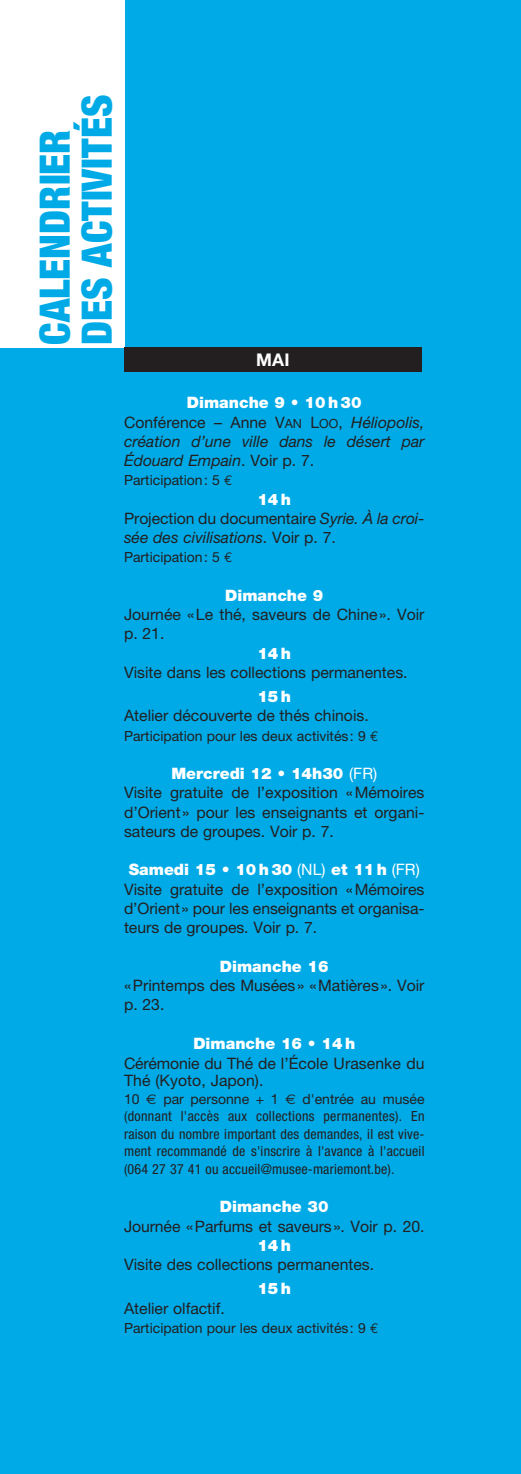
<style>
.page{position:relative;width:521px;height:1474px;background:#fff}
.page>*{position:absolute;margin:0;border:0;box-sizing:border-box;transform-origin:0 0}
.t1{font:900 condensed 42px/42px "Helvetica Neue";color:#00aae7}
.t2{font:700 17.5px "Helvetica Neue";color:#fff}
.t3{font:15.75px/19.2px "Helvetica Neue";color:#231f20}
.t4{font:italic 15.75px/19.2px "Helvetica Neue";color:#231f20}
.t5{font:900 15.75px "Helvetica Neue";color:#fff}
.t6{font:condensed 14px/17.5px "Helvetica Neue";letter-spacing:.015em;color:#231f20;text-align:justify}
.t7{font:14px "Helvetica Neue";color:#231f20}
.s1{font-weight:900;font-style:normal;color:#fff}
.s2{font-style:normal}
.s3{font-style:normal;font-size:12.6px}
.s4{font-family:"Euro Mono"}
.s5{font-weight:900;color:#fff}
.s6{font-style:italic}
.s7{color:#fff}
.s8{font-stretch:normal}
.s9{font-family:"Euro Sans";font-stretch:normal}
</style>
<div class="page">
<div style="left:0;top:0;width:521px;height:1473px;background:#00aae7"></div>
<div style="left:0;top:0;width:124px;height:347px;background:#fff"></div>
<div style="left:124px;top:347px;width:298px;height:25px;background:#231f20"></div>
<h1 class="t1" style="left:37px;top:345px;width:252px;rotate:-90deg">CALENDRIER<br>DES ACTIVITÉS</h1>
<p class="t2" style="left:256px;top:354px;width:35px">MAI</p>
<p class="t4" style="left:124px;top:394px;width:302px;text-indent:63px"><span class="s1">Dimanche 9 • 10 h 30<br></span><span class="s2">Conférence – Anne V</span><span class="s3">AN</span> <span class="s2">L</span><span class="s3">OO</span><span class="s2">,</span> Héliopolis, création d’une ville dans le désert par<br>Édouard Empain<span class="s2">. Voir p. 7.</span></p>
<p class="t7" style="left:124px;top:475px;width:110px">Participation: 5 <span class="s4">€</span></p>
<p class="t3" style="left:124px;top:491px;width:302px;text-indent:133px"><span class="s5">14h<br></span>Projection du documentaire <span class="s6">Syrie. À la croi&shy;sée des civilisations</span>. Voir p. 7.</p>
<p class="t7" style="left:124px;top:552px;width:110px">Participation: 5 <span class="s4">€</span></p>
<p class="t5" style="left:225px;top:589px;width:100px">Dimanche 9</p>
<p class="t3" style="left:124px;top:606px;width:302px">Journée «Le thé, saveurs de Chine». Voir p. 21.</p>
<p class="t5" style="left:257px;top:647px;width:35px">14h</p>
<p class="t3" style="left:124px;top:664px;width:285px">Visite dans les collections permanentes.</p>
<p class="t5" style="left:257px;top:691px;width:35px">15h</p>
<p class="t3" style="left:124px;top:707px;width:246px">Atelier découverte de thés chinois.</p>
<p class="t7" style="left:124px;top:730px;width:256px">Participation pour les deux activités: 9 <span class="s4">€</span></p>
<p class="t3" style="left:124px;top:765px;width:302px;text-indent:47px"><span class="s5">Mercredi 12 • 14h30</span> <span class="s7">(FR)<br></span>Visite gratuite de l’exposition «Mémoires d’Orient» pour les enseignants et organi&shy;sateurs de groupes. Voir p. 7.</p>
<p class="t3" style="left:124px;top:861px;width:302px"><span class="s5">Samedi 15 • 10 h 30</span> <span class="s7">(NL)</span> <span class="s5">et 11 h</span> <span class="s7">(FR)<br></span>Visite gratuite de l’exposition «Mémoires d’Orient» pour les enseignants et organisa&shy;teurs de groupes. Voir p. 7.</p>
<p class="t5" style="left:220px;top:960px;width:110px">Dimanche 16</p>
<p class="t3" style="left:124px;top:977px;width:302px">«Printemps des Musées» «Matières». Voir p. 23.</p>
<p class="t5" style="left:193px;top:1037px;width:163px">Dimanche 16 • 14 h</p>
<p class="t3" style="left:124px;top:1055px;width:302px;line-height:17.5px">Cérémonie du Thé de l’École Urasenke du<br>Thé (Kyoto, Japon).</p>
<p class="t6" style="left:124px;top:1091px;width:302px"><span class="s8">10</span> <span class="s9">€</span> <span class="s8">par personne + 1</span> <span class="s9">€</span> <span class="s8">d'entrée au musée </span>(donnant l'accès aux collections permanentes). En raison du nombre important des demandes, il est vive&shy;ment recommandé de s'inscrire à l'avance à l'accueil (064 27 37 41 ou accueil@musee-mariemont.be).</p>
<p class="t5" style="left:220px;top:1201px;width:110px">Dimanche 30</p>
<p class="t3" style="left:124px;top:1217px;width:302px">Journée «Parfums et saveurs». Voir p. 20.</p>
<p class="t5" style="left:257px;top:1239px;width:35px">14h</p>
<p class="t3" style="left:124px;top:1256px;width:252px">Visite des collections permanentes.</p>
<p class="t5" style="left:257px;top:1283px;width:35px">15h</p>
<p class="t3" style="left:124px;top:1299px;width:102px">Atelier olfactif.</p>
<p class="t7" style="left:124px;top:1322px;width:256px">Participation pour les deux activités: 9 <span class="s4">€</span></p>
</div>
